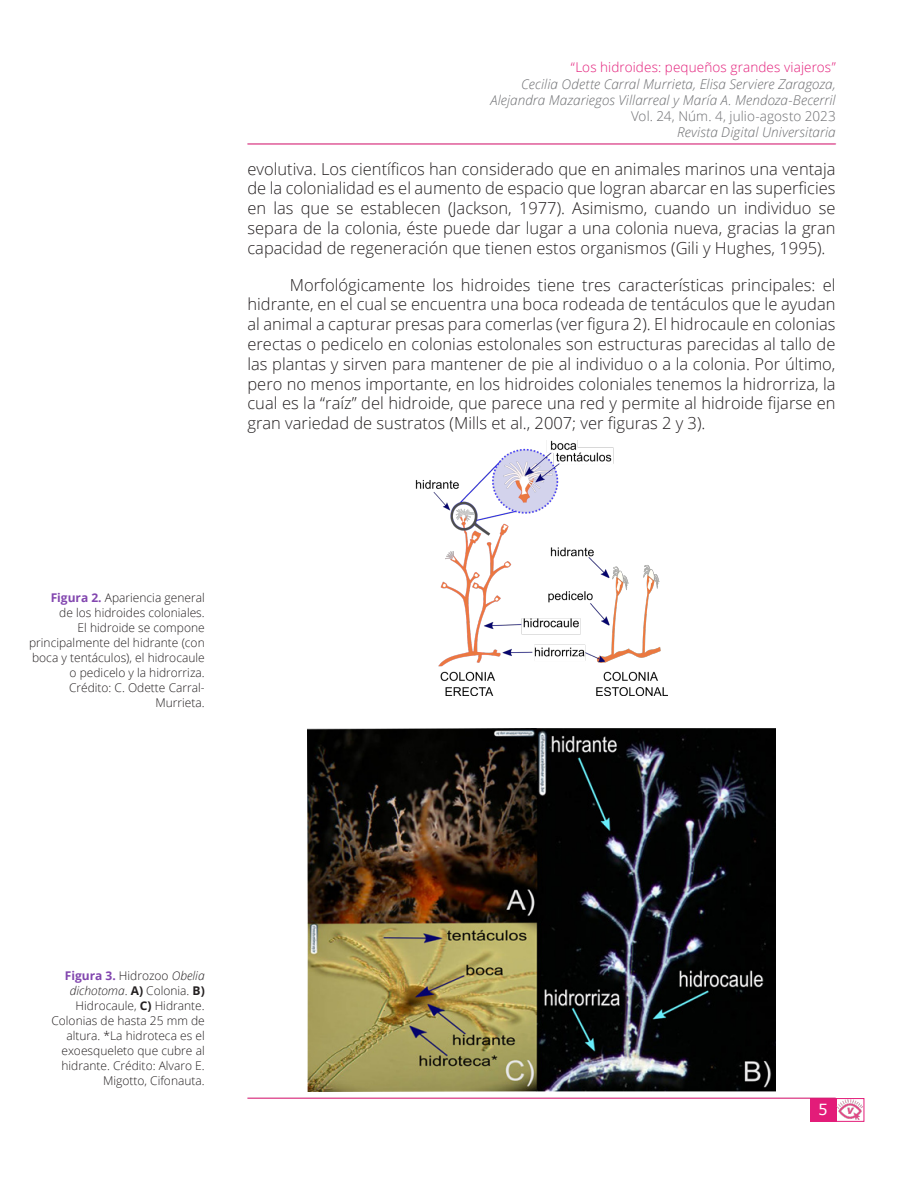
<style>
.page{position:relative;width:918px;height:1188px;background:#fff}
.page>*{position:absolute;margin:0;border:0;box-sizing:border-box;transform-origin:0 0}
.texto_sangria{font:300 16.5px/19.8px "Open Sans";color:#231f20;text-align:justify}
.t1{font:15px "Verdana";color:#fff}
.t2{font:italic 300 13.5px/16.2px "Open Sans";letter-spacing:.005em;color:#6c6d70;text-align:right}
.t3{font:300 13.5px "Open Sans";letter-spacing:.01em;color:#e31c79}
.t4{font:300 13.5px "Open Sans";letter-spacing:.005em;color:#6c6d70}
.imagen{font:300 12px/15px "Open Sans";color:#231f20;text-align:right}
.s1{font-weight:700;color:#8246af}
.s2{font-style:italic}
.s3{font-weight:700}
</style>
<div class="page">
<div style="left:810px;top:1098px;width:26px;height:24px;background:#e31c79"></div>
<hr style="left:247px;top:1097px;width:589px;height:2px;background:#eaacc9">
<hr style="left:247px;top:1098px;width:589px;height:1px;background:#e31c79">
<div style="left:836px;top:1098px;width:28px;height:24px;border:1px solid #e31c79"></div>
<img style="left:837px;top:1099px;width:26px;height:20px">
<hr style="left:247px;top:143px;width:589px;height:2px;background:#e37ead">
<hr style="left:247px;top:144px;width:589px;height:1px;background:#e31c79">
<img style="left:416px;top:440px;width:251px;height:255px">
<img style="left:308px;top:728px;width:468px;height:364px">
<p class="t3" style="left:571px;top:58px;width:266px">“Los hidroides: pequeños grandes viajeros”</p>
<p class="t2" style="left:490px;top:75px;width:347px">Cecilia Odette Carral Murrieta, Elisa Serviere Zaragoza,<br>Alejandra Mazariegos Villarreal y María A. Mendoza-Becerril</p>
<p class="t4" style="left:631px;top:107px;width:206px">Vol. 24, Núm. 4, julio-agosto 2023</p>
<p class="t2" style="left:677px;top:124px;width:160px">Revista Digital Universitaria</p>
<p class="texto_sangria" style="left:247px;top:158px;width:590px">evolutiva. Los científicos han considerado que en animales marinos una ventaja de la colonialidad es el aumento de espacio que logran abarcar en las superficies en las que se establecen (Jackson, 1977). Asimismo, cuando un individuo se separa de la colonia, éste puede dar lugar a una colonia nueva, gracias la gran capacidad de regeneración que tienen estos organismos (Gili y Hughes, 1995).</p>
<p class="texto_sangria" style="left:247px;top:274px;width:590px;text-indent:43px">Morfológicamente los hidroides tiene tres características principales: el hidrante, en el cual se encuentra una boca rodeada de tentáculos que le ayudan al animal a capturar presas para comerlas (ver figura 2). El hidrocaule en colonias erectas o pedicelo en colonias estolonales son estructuras parecidas al tallo de las plantas y sirven para mantener de pie al individuo o a la colonia. Por último, pero no menos importante, en los hidroides coloniales tenemos la hidrorriza, la cual es la “raíz” del hidroide, que parece una red y permite al hidroide fijarse en gran variedad de sustratos (Mills et al., 2007; ver figuras 2 y 3).</p>
<p class="imagen" style="left:29px;top:590px;width:177px"><span class="s1">Figura 2.</span> Apariencia general<br>de los hidroides coloniales.<br>El hidroide se compone principalmente del hidrante (con boca y tentáculos), el hidrocaule o pedicelo y la hidrorriza.<br>Crédito: C. Odette Carral-<br>Murrieta.</p>
<p class="imagen" style="left:51px;top:968px;width:155px"><span class="s1">Figura 3.</span> Hidrozoo <span class="s2">Obelia dichotoma</span>. <span class="s3">A)</span> Colonia. <span class="s3">B)<br></span>Hidrocaule, <span class="s3">C)</span> Hidrante.<br>Colonias de hasta 25 mm de altura. *La hidroteca es el exoesqueleto que cubre al hidrante. Crédito: Alvaro E.<br>Migotto, Cifonauta.</p>
<p class="t1" style="left:818px;top:1097px;width:38px">5 5</p>
</div>
